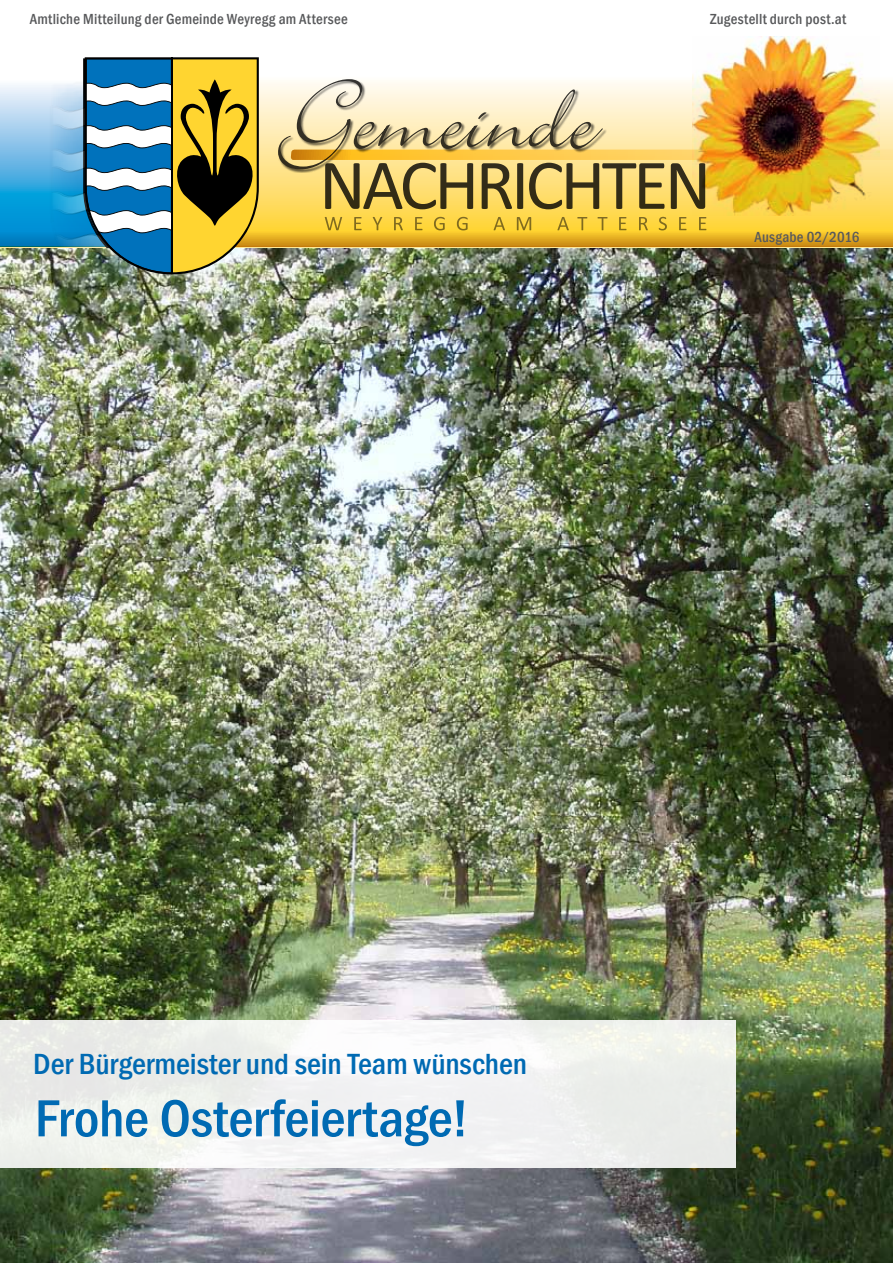
<style>
.page{position:relative;width:893px;height:1263px;background:#fff}
.page>*{position:absolute;margin:0;border:0;box-sizing:border-box;transform-origin:0 0}
.t1{font:500 condensed 54px "Franklin Gothic";letter-spacing:-.01em;color:#006ab3;scale:1.04 1}
.t2{font:500 condensed 30px "Franklin Gothic";letter-spacing:-.005em;color:#006ab3;scale:1.04 1}
.t3{font:500 condensed 15px "Franklin Gothic";letter-spacing:.015em;color:#58595b}
</style>
<div class="page">
<img style="left:692px;top:36px;width:171px;height:41px">
<svg style="left:0;top:85px;width:49px;height:162px;background:#60b6e2"></svg>
<svg style="left:259px;top:77px;width:634px;height:170px;background:#f0c547"></svg>
<svg style="left:325px;top:217px;width:381px;height:13px;background:#e8c338"></svg>
<img style="left:278px;top:79px;width:615px;height:130px">
<img style="left:0;top:248px;width:893px;height:1015px">
<div style="left:0;top:1020px;width:736px;height:148px;background:linear-gradient(to right,#eff1ee,#f1f2f1)"></div>
<img style="left:49px;top:57px;width:210px;height:242px">
<p class="t3" style="left:30px;top:9px;width:319px">Amtliche Mitteilung der Gemeinde Weyregg am Attersee</p>
<p class="t3" style="left:710px;top:9px;width:137px">Zugestellt durch post.at</p>
<p class="t3" style="left:754px;top:228px;width:107px">Ausgabe 02/2016</p>
<h2 class="t2" style="left:33px;top:1044px;width:476px">Der Bürgermeister und sein Team wünschen</h2>
<h1 class="t1" style="left:35px;top:1083px;width:419px">Frohe Osterfeiertage!</h1>
</div>
